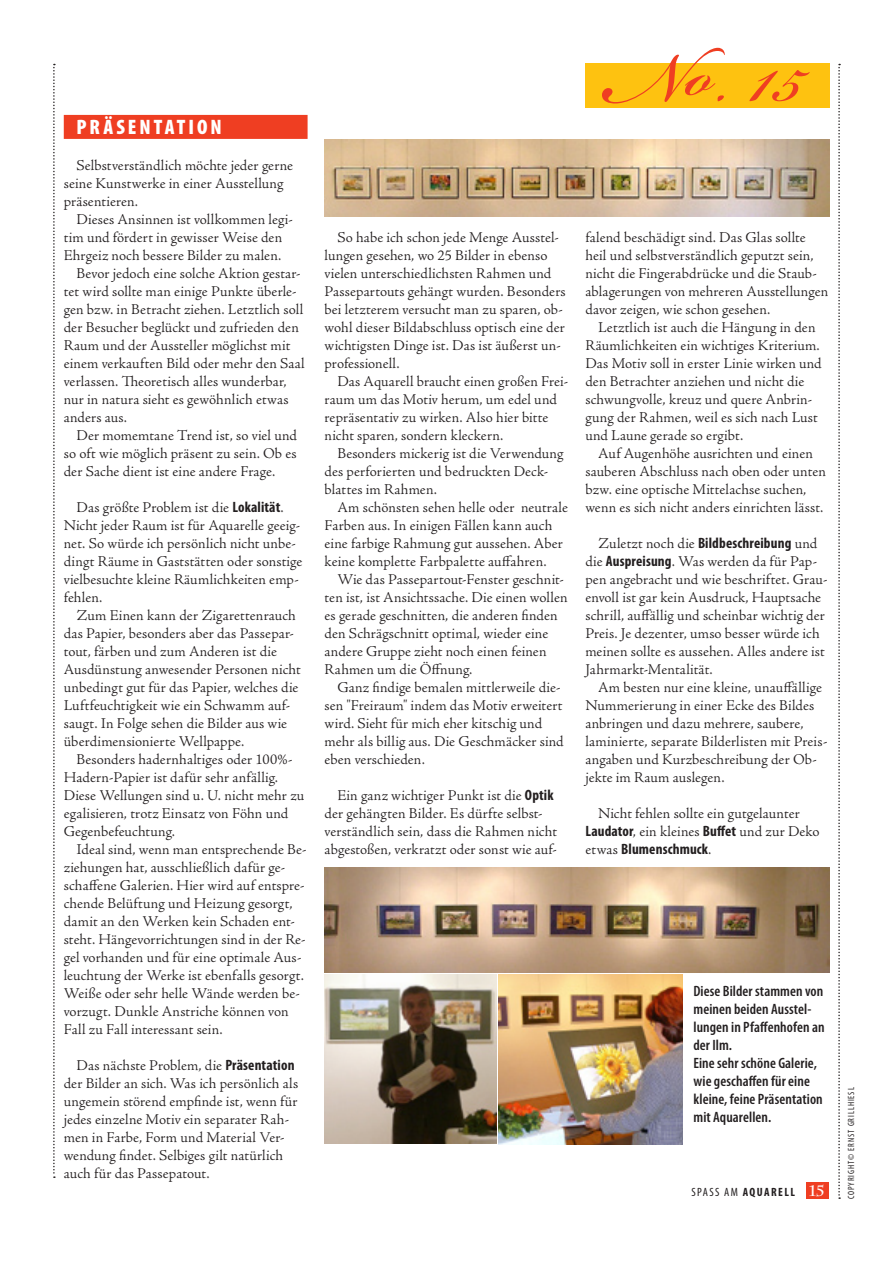
<style>
.page{position:relative;width:893px;height:1263px;background:#fff}
.page>*{position:absolute;margin:0;border:0;box-sizing:border-box;transform-origin:0 0}
.t1{font:111px "Bickham Script Pro";color:#ef3e22}
.t2{font:900 condensed 21px "Myriad Pro";letter-spacing:.14em;color:#fff}
.t3{font:300 15px/18px "Adobe Jenson Pro";letter-spacing:.01em;color:#231f20}
.t4{font:600 condensed 15px/18px "Myriad Pro";letter-spacing:.005em;color:#231f20}
.t5{font:700 condensed 15px "Myriad Pro";letter-spacing:.01em;color:#231f20}
.t6{font:700 condensed 12px "Myriad Pro";letter-spacing:.12em;color:#231f20}
.t7{font:condensed 9px "Myriad Pro";letter-spacing:.1em;color:#231f20}
.s1{font-family:"Myriad Pro";font-weight:700;font-stretch:condensed}
.s2{font-family:"Adobe Jenson Pro";font-weight:300;font-stretch:normal}
.s3{font-weight:400}
.s4{font-family:"Charlemagne Std";font-stretch:normal;font-size:15px;color:#fff}
</style>
<div class="page">
<svg style="left:53px;top:64px;width:2px;height:1114px"></svg>
<svg style="left:838px;top:64px;width:2px;height:1135px"></svg>
<div style="left:806px;top:1182px;width:23px;height:17px;background:#ef3e22"></div>
<div style="left:585px;top:64px;width:244px;height:44px;background:#fec210"></div>
<div style="left:64px;top:115px;width:244px;height:24px;background:#ef3e22"></div>
<img style="left:325px;top:867px;width:504px;height:105px">
<img style="left:324px;top:139px;width:505px;height:78px">
<img style="left:499px;top:974px;width:184px;height:170px">
<img style="left:325px;top:975px;width:171px;height:169px">
<h2 class="t2" style="left:77px;top:114px;width:147px">PRÄSENTATION</h2>
<p class="t3" style="left:64px;top:157px;width:231px;text-indent:13px">Selbstverständlich möchte jeder gerne seine Kunstwerke in einer Ausstellung präsentieren.</p>
<p class="t3" style="left:77px;top:211px;width:218px">Dieses Ansinnen ist vollkommen legi-</p>
<p class="t3" style="left:64px;top:229px;width:220px">tim und fördert in gewisser Weise den</p>
<p class="t3" style="left:64px;top:247px;width:219px">Ehrgeiz noch bessere Bilder zu malen.</p>
<p class="t3" style="left:77px;top:265px;width:225px">Bevor jedoch eine solche Aktion gestar-</p>
<p class="t3" style="left:64px;top:283px;width:234px">tet wird sollte man einige Punkte überle-</p>
<p class="t3" style="left:64px;top:301px;width:241px">gen bzw. in Betracht ziehen. Letztlich soll</p>
<p class="t3" style="left:64px;top:319px;width:237px">der Besucher beglückt und zufrieden den</p>
<p class="t3" style="left:64px;top:337px;width:228px">Raum und der Aussteller möglichst mit</p>
<p class="t3" style="left:64px;top:355px;width:243px">einem verkauften Bild oder mehr den Saal</p>
<p class="t3" style="left:64px;top:373px;width:224px">verlassen. Theoretisch alles wunderbar,</p>
<p class="t3" style="left:64px;top:391px;width:226px">nur in natura sieht es gewöhnlich etwas</p>
<p class="t3" style="left:64px;top:409px;width:65px">anders aus.</p>
<p class="t3" style="left:77px;top:427px;width:222px">Der momemtane Trend ist, so viel und</p>
<p class="t3" style="left:64px;top:445px;width:234px">so oft wie möglich präsent zu sein. Ob es</p>
<p class="t3" style="left:64px;top:463px;width:213px">der Sache dient ist eine andere Frage.</p>
<p class="t3" style="left:64px;top:499px;width:240px;text-indent:13px">Das größte Problem ist die <span class="s1">Lokalität</span>.<br>Nicht jeder Raum ist für Aquarelle geeig&shy;net. So würde ich persönlich nicht unbe&shy;dingt Räume in Gaststätten oder sonstige vielbesuchte kleine Räumlichkeiten emp&shy;fehlen.</p>
<p class="t3" style="left:64px;top:607px;width:239px;text-indent:13px">Zum Einen kann der Zigarettenrauch das Papier, besonders aber das Passepar&shy;tout, färben und zum Anderen ist die Ausdünstung anwesender Personen nicht unbedingt gut für das Papier, welches die Luftfeuchtigkeit wie ein Schwamm auf&shy;saugt. In Folge sehen die Bilder aus wie überdimensionierte Wellpappe.</p>
<p class="t3" style="left:64px;top:751px;width:242px;text-indent:13px">Besonders hadernhaltiges oder 100%- Hadern-Papier ist dafür sehr anfällig.<br>Diese Wellungen sind u. U. nicht mehr zu egalisieren, trotz Einsatz von Föhn und Gegenbefeuchtung.</p>
<p class="t3" style="left:64px;top:841px;width:244px;text-indent:13px">Ideal sind, wenn man entsprechende Be&shy;ziehungen hat, ausschließlich dafür ge&shy;schaffene Galerien. Hier wird auf entspre&shy;chende Belüftung und Heizung gesorgt, damit an den Werken kein Schaden ent&shy;steht. Hängevorrichtungen sind in der Re&shy;gel vorhanden und für eine optimale Aus&shy;leuchtung der Werke ist ebenfalls gesorgt.<br>Weiße oder sehr helle Wände werden be&shy;vorzugt. Dunkle Anstriche können von Fall zu Fall interessant sein.</p>
<p class="t3" style="left:64px;top:1057px;width:236px;text-indent:13px">Das nächste Problem, die <span class="s1">Präsentation </span>der Bilder an sich. Was ich persönlich als ungemein störend empfinde ist, wenn für jedes einzelne Motiv ein separater Rah&shy;men in Farbe, Form und Material Ver&shy;wendung findet. Selbiges gilt natürlich auch für das Passepatout.</p>
<h1 class="t1" style="left:612px;top:-3px;width:193px">No. 15</h1>
<p class="t3" style="left:325px;top:229px;width:243px;text-indent:13px">So habe ich schon jede Menge Ausstel&shy;lungen gesehen, wo 25 Bilder in ebenso vielen unterschiedlichsten Rahmen und Passepartouts gehängt wurden. Besonders bei letzterem versucht man zu sparen, ob&shy;wohl dieser Bildabschluss optisch eine der wichtigsten Dinge ist. Das ist äußerst un&shy;professionell.</p>
<p class="t3" style="left:325px;top:373px;width:245px;text-indent:13px">Das Aquarell braucht einen großen Frei&shy;raum um das Motiv herum, um edel und repräsentativ zu wirken. Also hier bitte nicht sparen, sondern kleckern.</p>
<p class="t3" style="left:325px;top:445px;width:240px;text-indent:13px">Besonders mickerig ist die Verwendung des perforierten und bedruckten Deck&shy;blattes im Rahmen.</p>
<p class="t3" style="left:325px;top:499px;width:245px;text-indent:13px">Am schönsten sehen helle oder neutrale Farben aus. In einigen Fällen kann auch eine farbige Rahmung gut aussehen. Aber keine komplette Farbpalette auffahren.</p>
<p class="t3" style="left:325px;top:571px;width:245px;text-indent:13px">Wie das Passepartout-Fenster geschnit&shy;ten ist, ist Ansichtssache. Die einen wollen es gerade geschnitten, die anderen finden den Schrägschnitt optimal, wieder eine andere Gruppe zieht noch einen feinen Rahmen um die Öffnung.</p>
<p class="t3" style="left:325px;top:679px;width:241px;text-indent:13px">Ganz findige bemalen mittlerweile die&shy;sen "Freiraum" indem das Motiv erweitert wird. Sieht für mich eher kitschig und mehr als billig aus. Die Geschmäcker sind eben verschieden.</p>
<p class="t3" style="left:325px;top:787px;width:234px;text-indent:13px">Ein ganz wichtiger Punkt ist die <span class="s1">Optik </span>der gehängten Bilder. Es dürfte selbst&shy;verständlich sein, dass die Rahmen nicht abgestoßen, verkratzt oder sonst wie auf-</p>
<p class="t3" style="left:585px;top:229px;width:244px">falend beschädigt sind. Das Glas sollte heil und selbstverständlich geputzt sein, nicht die Fingerabdrücke und die Staub&shy;ablagerungen von mehreren Ausstellungen davor zeigen, wie schon gesehen.</p>
<p class="t3" style="left:585px;top:319px;width:238px;text-indent:13px">Letztlich ist auch die Hängung in den Räumlichkeiten ein wichtiges Kriterium.<br>Das Motiv soll in erster Linie wirken und den Betrachter anziehen und nicht die schwungvolle, kreuz und quere Anbrin&shy;gung der Rahmen, weil es sich nach Lust und Laune gerade so ergibt.</p>
<p class="t3" style="left:585px;top:445px;width:242px;text-indent:13px">Auf Augenhöhe ausrichten und einen sauberen Abschluss nach oben oder unten bzw. eine optische Mittelachse suchen, wenn es sich nicht anders einrichten lässt.</p>
<p class="t3" style="left:585px;top:535px;width:244px;text-indent:13px">Zuletzt noch die <span class="s1">Bildbeschreibung</span> und die <span class="s1">Auspreisung</span>. Was werden da für Pap&shy;pen angebracht und wie beschriftet. Grau&shy;envoll ist gar kein Ausdruck, Hauptsache schrill, auffällig und scheinbar wichtig der Preis. Je dezenter, umso besser würde ich meinen sollte es aussehen. Alles andere ist Jahrmarkt-Mentalität.</p>
<p class="t3" style="left:585px;top:679px;width:244px;text-indent:13px">Am besten nur eine kleine, unauffällige Nummerierung in einer Ecke des Bildes anbringen und dazu mehrere, saubere, laminierte, separate Bilderlisten mit Preis&shy;angaben und Kurzbeschreibung der Ob&shy;jekte im Raum auslegen.</p>
<p class="t3" style="left:585px;top:805px;width:236px;text-align:center">Nicht fehlen sollte ein gutgelaunter<br><span class="s1">Laudator</span>, ein kleines <span class="s1">Buffet</span> und zur Deko</p>
<p class="t5" style="left:585px;top:840px;width:127px"><span class="s2">etwas</span> Blumenschmuck<span class="s2">.</span></p>
<p class="t4" style="left:693px;top:982px;width:133px">Diese Bilder stammen von meinen beiden Ausstel&shy;lungen in Pfaffenhofen an der Ilm.<br>Eine sehr schöne Galerie, wie geschaffen für eine kleine, feine Präsentation mit Aquarellen.</p>
<p class="t6" style="left:691px;top:1184px;width:135px"><span class="s3">SPASS AM</span> AQUARELL <span class="s4">15</span></p>
<p class="t7" style="left:846px;top:1199px;width:113px;rotate:-90deg">COPYRIGHT© ERNST GRILLHIESL</p>
</div>
